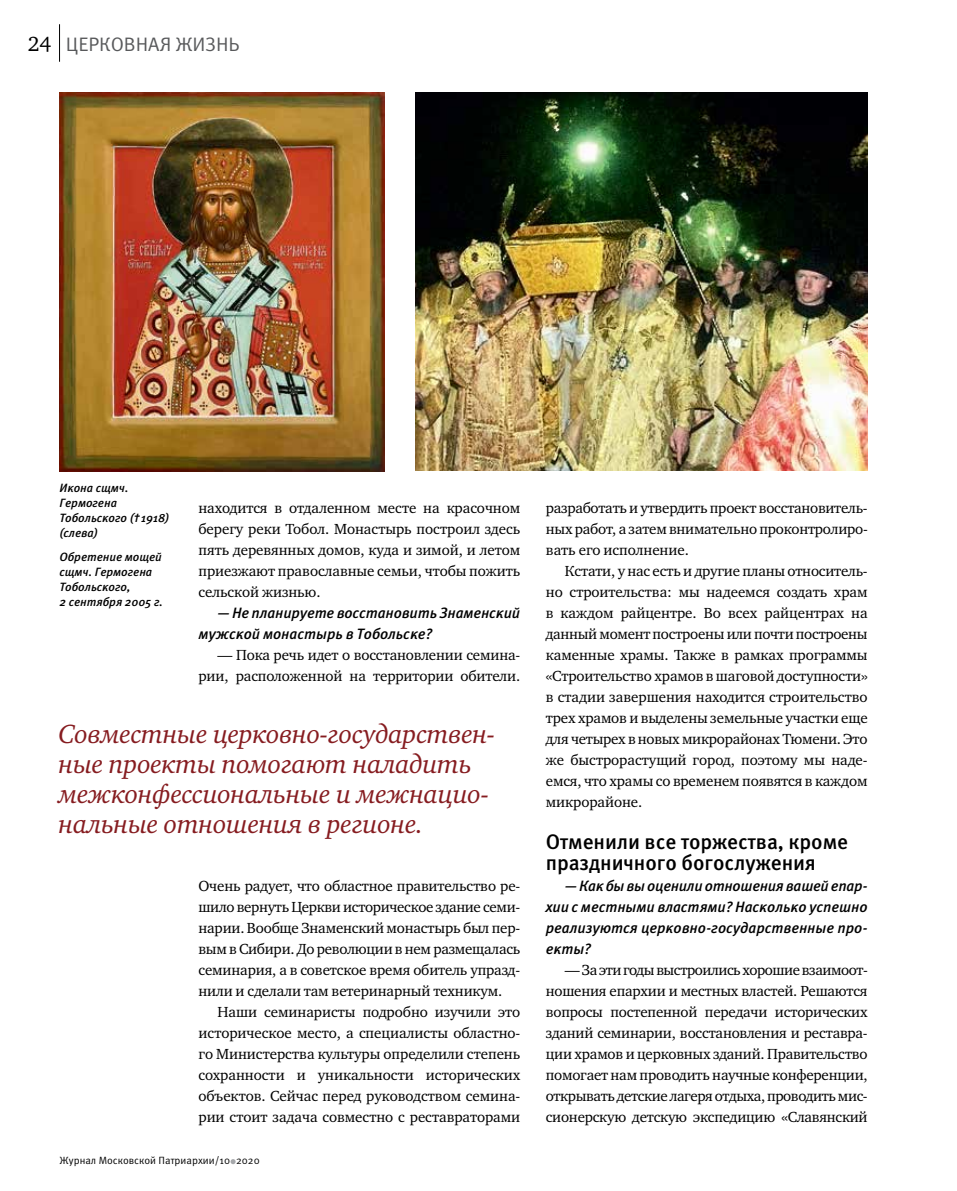
<style>
.page{position:relative;width:957px;height:1191px;background:#fff}
.page>*{position:absolute;margin:0;border:0;box-sizing:border-box;transform-origin:0 0}
.t1{font:italic 27px/30px "Charter ITC";letter-spacing:-.015em;color:#861c20}
.t2{font:500 21px/21px "Meta Pro";letter-spacing:-.005em;color:#000}
.t3{font:19.5px "Meta Pro";letter-spacing:-.005em;color:#58595b}
.t4{font:15px/21px "Charter ITC";letter-spacing:-.01em;color:#000;text-align:justify}
.t5{font:italic 500 15px/21px "Meta Pro";letter-spacing:-.005em;color:#000}
.t6{font:italic 500 12px/15px "Meta Pro";letter-spacing:-.005em;color:#000}
.t7{font:10.5px "Meta Pro";color:#000}
.s1{font-family:"Charter ITC";font-size:21px;color:#000}
</style>
<div class="page">
<hr style="left:59px;top:24px;width:1px;height:38px;background:#000">
<svg style="left:230px;top:1159px;width:6px;height:5px"></svg>
<img style="left:59px;top:93px;width:326px;height:379px">
<img style="left:415px;top:93px;width:452px;height:378px">
<h3 class="t3" style="left:28px;top:32px;width:213px"><span class="s1">24</span> ЦЕРКОВНАЯ ЖИЗНЬ</h3>
<p class="t6" style="left:60px;top:481px;width:111px">Икона сщмч.<br>Гермогена<br>Тобольского (†1918) (слева)</p>
<p class="t6" style="left:60px;top:549px;width:105px">Обретение мощей сщмч. Гермогена<br>Тобольского,<br>2 сентября 2005 г.</p>
<p class="t4" style="left:198px;top:497px;width:323px">находится в отдаленном месте на красочном берегу реки Тобол. Монастырь построил здесь пять деревянных домов, куда и зимой, и летом приезжают православные семьи, чтобы пожить сельской жизнью.</p>
<p class="t5" style="left:198px;top:603px;width:323px;text-indent:19px">— Не планируете восстановить Знаменский мужской монастырь в Тобольске?</p>
<p class="t4" style="left:198px;top:644px;width:323px;text-align:right">— Пока речь идет о восстановлении семина&shy;рии, расположенной на территории обители.</p>
<h1 class="t1" style="left:58px;top:718px;width:438px">Совместные церковно-государствен&shy;ные проекты помогают наладить межконфессиональные и межнацио&shy;нальные отношения в регионе.</h1>
<p class="t4" style="left:198px;top:875px;width:323px">Очень радует, что областное правительство ре&shy;шило вернуть Церкви историческое здание семи&shy;нарии. Вообще Знаменский монастырь был пер&shy;вым в Сибири. До революции в нем размещалась семинария, а в советское время обитель упразд&shy;нили и сделали там ветеринарный техникум.</p>
<p class="t4" style="left:198px;top:1001px;width:323px;text-indent:19px">Наши семинаристы подробно изучили это историческое место, а специалисты областно&shy;го Министерства культуры определили степень сохранности и уникальности исторических объектов. Сейчас перед руководством семина&shy;рии стоит задача совместно с реставраторами</p>
<p class="t7" style="left:60px;top:1153px;width:202px">Журнал Московской Патриархии/10 2020</p>
<p class="t4" style="left:546px;top:497px;width:323px">разработать и утвердить проект восстановитель&shy;ных работ, а затем внимательно проконтролиро&shy;вать его исполнение.</p>
<p class="t4" style="left:546px;top:560px;width:323px;text-indent:19px">Кстати, у нас есть и другие планы относитель&shy;но строительства: мы надеемся создать храм в каждом райцентре. Во всех райцентрах на данный момент построены или почти построены каменные храмы. Также в рамках программы «Строительство храмов в шаговой доступности» в стадии завершения находится строительство трех храмов и выделены земельные участки еще для четырех в новых микрорайонах Тюмени. Это же быстрорастущий город, поэтому мы наде&shy;емся, что храмы со временем появятся в каждом микрорайоне.</p>
<h2 class="t2" style="left:546px;top:832px;width:304px">Отменили все торжества, кроме праздничного богослужения</h2>
<p class="t5" style="left:546px;top:876px;width:323px;text-align:justify;text-indent:19px">— Как бы вы оценили отношения вашей епар&shy;хии с местными властями? Насколько успешно реализуются церковно-государственные про&shy;екты?</p>
<p class="t4" style="left:546px;top:959px;width:323px;text-indent:19px">— За эти годы выстроились хорошие взаимоот&shy;ношения епархии и местных властей. Решаются вопросы постепенной передачи исторических зданий семинарии, восстановления и реставра&shy;ции храмов и церковных зданий. Правительство помогает нам проводить научные конференции, открывать детские лагеря отдыха, проводить мис&shy;сионерскую детскую экспедицию «Славянский</p>
</div>
